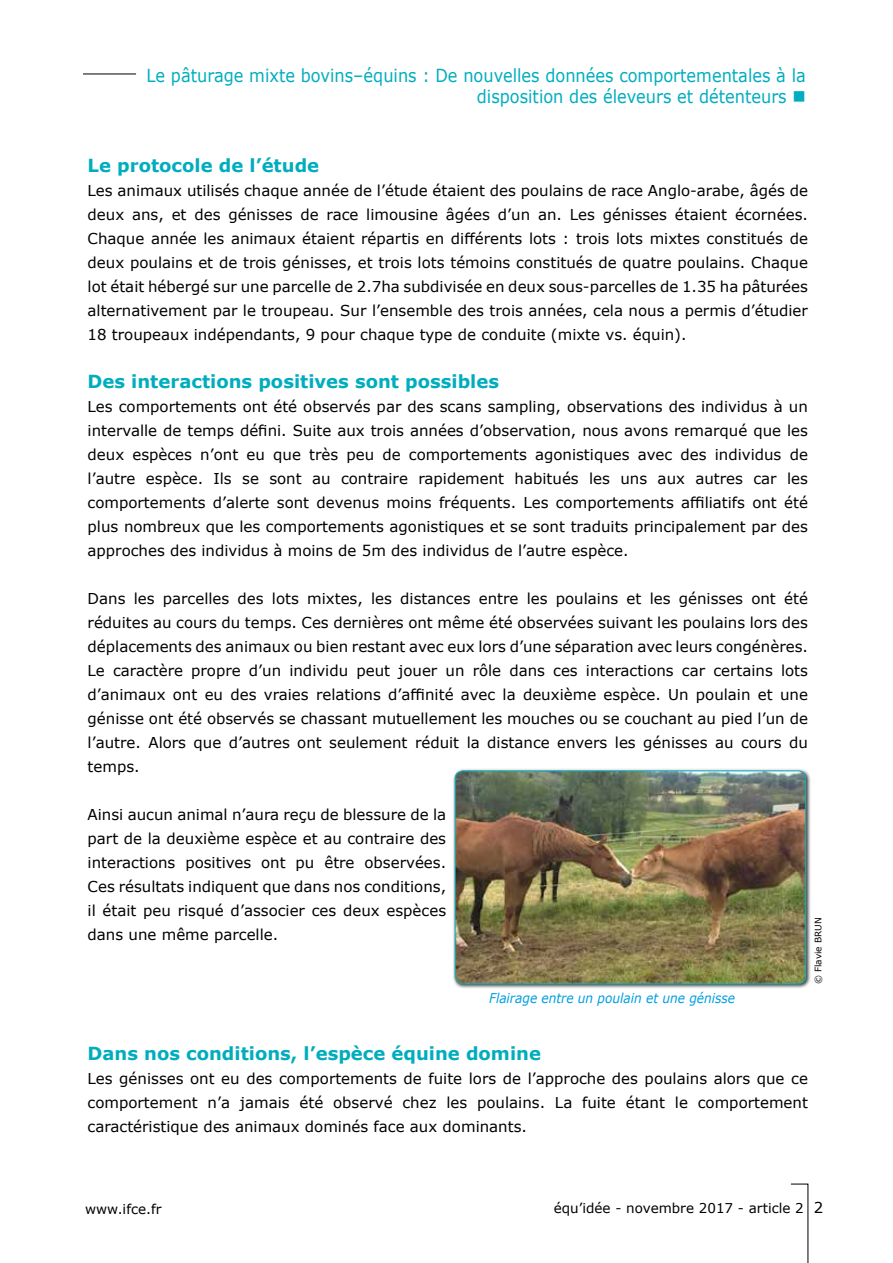
<style>
.page{position:relative;width:893px;height:1263px;background:#fff}
.page>*{position:absolute;margin:0;border:0;box-sizing:border-box;transform-origin:0 0}
.t1{font:18px/21px "Verdana";color:#00adbe;text-align:right;scale:.9 1}
.t2{font:700 18px "Verdana";color:#00adbe}
.t3{font:15px/24px "Verdana";color:#000;text-align:justify}
.t4{font:13.5px "Verdana";color:#000}
.t5{font:italic 13.5px "Verdana";color:#009ee0;scale:.9 1}
.t6{font:9px "Verdana";color:#000}
.s1{font-size:15px}
</style>
<div class="page">
<svg style="left:791px;top:1183px;width:18px;height:80px"></svg>
<hr style="left:83px;top:74px;width:53px;height:1px;background:#000">
<div style="left:452px;top:768px;width:359px;height:221px;background:#000;opacity:.75"></div>
<img style="left:455px;top:771px;width:351px;height:213px">
<div style="left:455px;top:770px;width:351px;height:214px;border:1px solid #00adbe;border-radius:8px"></div>
<p class="t1" style="left:147px;top:65px;width:734px">Le pâturage mixte bovins–équins : De nouvelles données comportementales à la disposition des éleveurs et détenteurs ■</p>
<p class="t2" style="left:88px;top:152px;width:233px">Le protocole de l’étude</p>
<p class="t3" style="left:88px;top:178px;width:722px">Les animaux utilisés chaque année de l’étude étaient des poulains de race Anglo-arabe, âgés de deux ans, et des génisses de race limousine âgées d’un an. Les génisses étaient écornées.<br>Chaque année les animaux étaient répartis en différents lots : trois lots mixtes constitués de deux poulains et de trois génisses, et trois lots témoins constitués de quatre poulains. Chaque lot était hébergé sur une parcelle de 2.7ha subdivisée en deux sous-parcelles de 1.35 ha pâturées alternativement par le troupeau. Sur l’ensemble des trois années, cela nous a permis d’étudier 18 troupeaux indépendants, 9 pour chaque type de conduite (mixte vs. équin).</p>
<p class="t2" style="left:88px;top:368px;width:413px">Des interactions positives sont possibles</p>
<p class="t3" style="left:88px;top:394px;width:722px">Les comportements ont été observés par des scans sampling, observations des individus à un intervalle de temps défini. Suite aux trois années d’observation, nous avons remarqué que les deux espèces n’ont eu que très peu de comportements agonistiques avec des individus de l’autre espèce. Ils se sont au contraire rapidement habitués les uns aux autres car les comportements d’alerte sont devenus moins fréquents. Les comportements affiliatifs ont été plus nombreux que les comportements agonistiques et se sont traduits principalement par des approches des individus à moins de 5m des individus de l’autre espèce.</p>
<p class="t3" style="left:88px;top:586px;width:722px">Dans les parcelles des lots mixtes, les distances entre les poulains et les génisses ont été réduites au cours du temps. Ces dernières ont même été observées suivant les poulains lors des déplacements des animaux ou bien restant avec eux lors d’une séparation avec leurs congénères.<br>Le caractère propre d’un individu peut jouer un rôle dans ces interactions car certains lots d’animaux ont eu des vraies relations d’affinité avec la deuxième espèce. Un poulain et une génisse ont été observés se chassant mutuellement les mouches ou se couchant au pied l’un de l’autre. Alors que d’autres ont seulement réduit la distance envers les génisses au cours du temps.</p>
<p class="t3" style="left:88px;top:802px;width:360px">Ainsi aucun animal n’aura reçu de blessure de la part de la deuxième espèce et au contraire des interactions positives ont pu être observées.<br>Ces résultats indiquent que dans nos conditions, il était peu risqué d’associer ces deux espèces dans une même parcelle.</p>
<p class="t6" style="left:812px;top:984px;width:69px;rotate:-90deg">© Flavie BRUN</p>
<p class="t5" style="left:489px;top:989px;width:275px">Flairage entre un poulain et une génisse</p>
<p class="t2" style="left:88px;top:1040px;width:455px">Dans nos conditions, l’espèce équine domine</p>
<p class="t3" style="left:88px;top:1066px;width:722px">Les génisses ont eu des comportements de fuite lors de l’approche des poulains alors que ce comportement n’a jamais été observé chez les poulains. La fuite étant le comportement caractéristique des animaux dominés face aux dominants.</p>
<p class="t4" style="left:85px;top:1200px;width:78px">www.ifce.fr</p>
<p class="t4" style="left:554px;top:1199px;width:271px">équ’idée - novembre 2017 - article 2 <span class="s1">2</span></p>
</div>
